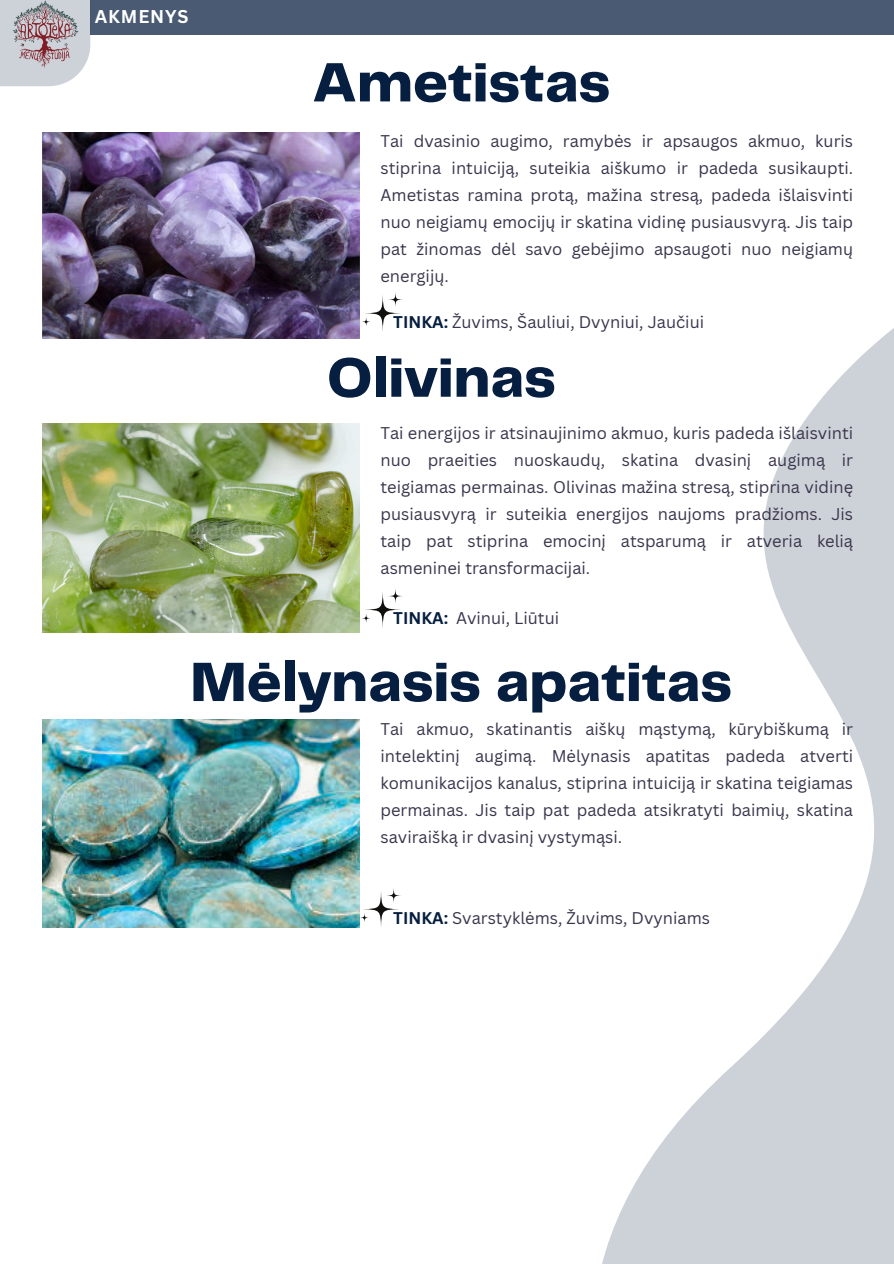
<style>
.page{position:relative;width:894px;height:1264px;background:#fff}
.page>*{position:absolute;margin:0;border:0;box-sizing:border-box;transform-origin:0 0}
.t1{font:800 57.45px "Telegraf";color:#061e3f}
.t2{font:700 18px "Canva Sans";letter-spacing:.05em;color:#fff}
.t3{font:16.5px/27px "Canva Sans";color:#39344b;text-align:justify}
.s1{font-weight:700;color:#061e3f}
</style>
<div class="page">
<svg style="left:602px;top:329px;width:291px;height:934px"></svg>
<img style="left:43px;top:132px;width:316px;height:206px">
<img style="left:43px;top:423px;width:316px;height:210px">
<img style="left:43px;top:720px;width:316px;height:207px">
<div style="left:90px;top:0;width:803px;height:34px;background:#495a72"></div>
<svg style="left:0;top:0;width:90px;height:86px;background:#d3d7dd"></svg>
<img style="left:8px;top:0;width:72px;height:70px">
<svg style="left:364px;top:294px;width:37px;height:38px"></svg>
<svg style="left:360px;top:316px;width:11px;height:11px"></svg>
<svg style="left:387px;top:291px;width:16px;height:17px"></svg>
<svg style="left:364px;top:591px;width:37px;height:37px"></svg>
<svg style="left:360px;top:613px;width:11px;height:10px"></svg>
<svg style="left:387px;top:588px;width:16px;height:16px"></svg>
<svg style="left:362px;top:890px;width:37px;height:37px"></svg>
<svg style="left:359px;top:912px;width:10px;height:11px"></svg>
<svg style="left:385px;top:887px;width:17px;height:16px"></svg>
<p class="t2" style="left:95px;top:4px;width:95px">AKMENYS</p>
<p class="t1" style="left:312px;top:58px;width:299px">Ametistas</p>
<p class="t3" style="left:380px;top:127px;width:474px">Tai dvasinio augimo, ramybės ir apsaugos akmuo, kuris stiprina intuiciją, suteikia aiškumo ir padeda susikaupti.<br>Ametistas ramina protą, mažina stresą, padeda išlaisvinti nuo neigiamų emocijų ir skatina vidinę pusiausvyrą. Jis taip pat žinomas dėl savo gebėjimo apsaugoti nuo neigiamų energijų.</p>
<h1 class="t3" style="left:393px;top:308px;width:312px"><span class="s1">TINKA:</span> Žuvims, Šauliui, Dvyniui, Jaučiui</h1>
<p class="t1" style="left:327px;top:353px;width:230px">Olivinas</p>
<p class="t3" style="left:380px;top:418px;width:474px">Tai energijos ir atsinaujinimo akmuo, kuris padeda išlaisvinti nuo praeities nuoskaudų, skatina dvasinį augimą ir teigiamas permainas. Olivinas mažina stresą, stiprina vidinę pusiausvyrą ir suteikia energijos naujoms pradžioms. Jis taip pat stiprina emocinį atsparumą ir atveria kelią asmeninei transformacijai.</p>
<h2 class="t3" style="left:393px;top:604px;width:167px"><span class="s1">TINKA:</span> Avinui, Liūtui</h2>
<p class="t1" style="left:190px;top:657px;width:543px">Mėlynasis apatitas</p>
<p class="t3" style="left:380px;top:715px;width:474px">Tai akmuo, skatinantis aiškų mąstymą, kūrybiškumą ir intelektinį augimą. Mėlynasis apatitas padeda atverti komunikacijos kanalus, stiprina intuiciją ir skatina teigiamas permainas. Jis taip pat padeda atsikratyti baimių, skatina saviraišką ir dvasinį vystymąsi.</p>
<h1 class="t3" style="left:393px;top:903px;width:318px"><span class="s1">TINKA:</span> Svarstyklėms, Žuvims, Dvyniams</h1>
</div>
